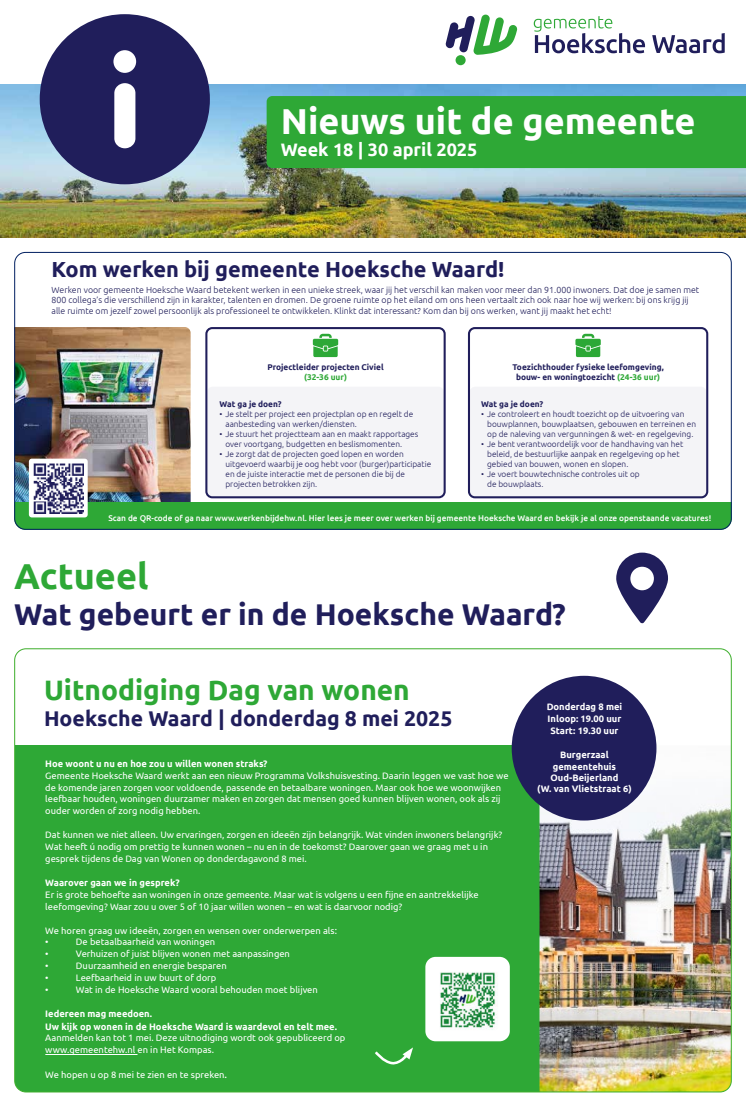
<style>
.page{position:relative;width:746px;height:1106px;background:#fff}
.page>*{position:absolute;margin:0;border:0;box-sizing:border-box;transform-origin:0 0}
.t1{font:700 36px "Ubuntu";color:#fff}
.t2{font:700 36px "Ubuntu";color:#2ea836}
.t3{font:700 30px "Ubuntu";color:#201e5b}
.t4{font:700 28.1px "Ubuntu";color:#2ea836}
.t5{font:700 21.8px "Ubuntu";color:#201e5b}
.t6{font:700 21.3px "Ubuntu";color:#201e5b}
.t7{font:700 18px "Ubuntu";color:#fff}
.t8{font:9.4px/11.9px "Ubuntu";color:#fff}
.t9{font:700 9.4px/11.9px "Ubuntu";color:#fff;text-align:center}
.t10{font:300 8.8px/10.6px "Ubuntu";color:#201e5b}
.t11{font:300 8.3px/10px "Ubuntu";color:#201e5b}
.t12{font:500 8.3px "Ubuntu";color:#fff}
.t13{font:700 8.3px/10px "Ubuntu";color:#201e5b;text-align:center}
.t14{font:700 8.3px "Ubuntu";color:#2ea836}
.s1{color:#2ea836}
.s2{font-family:"Minion Pro";font-weight:700;font-size:10.2px}
</style>
<div class="page">
<img style="left:0;top:84px;width:746px;height:153px">
<div style="left:40px;top:14px;width:170px;height:170px;background:#201e5b;border-radius:50%"></div>
<div style="left:113px;top:50px;width:23px;height:23px;background:#fff;border-radius:50%"></div>
<div style="left:114px;top:83px;width:21px;height:65px;background:#fff;border-radius:10px"></div>
<svg style="left:533px;top:16px;width:112px;height:37px"></svg>
<svg style="left:652px;top:33px;width:72px;height:20px"></svg>
<div style="left:455px;top:55px;width:10px;height:10px;background:#2ea836;border-radius:50%"></div>
<svg style="left:445px;top:14px;width:72px;height:41px"></svg>
<div style="left:266px;top:96px;width:480px;height:72px;background:#2ea836"></div>
<div style="left:469px;top:386px;width:237px;height:112px;background:#f4f4f7;border-radius:6px"></div>
<div style="left:207px;top:386px;width:237px;height:111px;background:#f4f4f7;border-radius:6px"></div>
<div style="left:205px;top:327px;width:240px;height:171px;border:2px solid #201e5b;border-radius:6px"></div>
<div style="left:468px;top:327px;width:240px;height:171px;border:2px solid #201e5b;border-radius:6px"></div>
<img style="left:16px;top:327px;width:175px;height:176px">
<svg style="left:313px;top:334px;width:25px;height:23px"></svg>
<svg style="left:575px;top:334px;width:25px;height:23px"></svg>
<div style="left:14px;top:503px;width:717px;height:27px;background:#2ea836"></div>
<div style="left:29px;top:458px;width:59px;height:59px;background:#fff;border-radius:3px"></div>
<img style="left:33px;top:463px;width:50px;height:50px">
<svg style="left:616px;top:552px;width:52px;height:71px"></svg>
<div style="left:15px;top:745px;width:524px;height:346px;background:#2ea836"></div>
<hr style="left:45px;top:1054px;width:92px;height:1px;background:#fff">
<img style="left:539px;top:745px;width:192px;height:346px">
<div style="left:511px;top:676px;width:145px;height:144px;background:#201e5b;border-radius:50%"></div>
<div style="left:425px;top:956px;width:84px;height:85px;background:#fff;border-radius:10px"></div>
<svg style="left:375px;top:1047px;width:38px;height:18px"></svg>
<img style="left:440px;top:972px;width:58px;height:58px">
<h1 class="t1" style="left:281px;top:106px;width:416px">Nieuws uit de gemeente</h1>
<h3 class="t7" style="left:281px;top:142px;width:198px">Week 18 | 30 april 2025</h3>
<h3 class="t5" style="left:52px;top:260px;width:454px">Kom werken bij gemeente Hoeksche Waard!</h3>
<p class="t10" style="left:52px;top:285px;width:649px">Werken voor gemeente Hoeksche Waard betekent werken in een unieke streek, waar jij het verschil kan maken voor meer dan 91.000 inwoners. Dat doe je samen met<br>800 collega’s die verschillend zijn in karakter, talenten en dromen. De groene ruimte op het eiland om ons heen vertaalt zich ook naar hoe wij werken: bij ons krijg jij alle ruimte om jezelf zowel persoonlijk als professioneel te ontwikkelen. Klinkt dat interessant? Kom dan bij ons werken, want jij maakt het echt!</p>
<p class="t13" style="left:267px;top:363px;width:118px">Projectleider projecten Civiel</p>
<p class="t14" style="left:304px;top:374px;width:44px">(32-36 uur)</p>
<p class="t13" style="left:219px;top:400px;width:63px">Wat ga je doen?</p>
<p class="t11" style="left:225px;top:410px;width:189px;text-indent:-6px">• Je stelt per project een projectplan op en regelt de aanbesteding van werken/diensten.</p>
<p class="t11" style="left:225px;top:430px;width:194px;text-indent:-6px">• Je stuurt het projectteam aan en maakt rapportages over voortgang, budgetten en beslismomenten.</p>
<p class="t11" style="left:225px;top:450px;width:207px;text-indent:-6px">• Je zorgt dat de projecten goed lopen en worden uitgevoerd waarbij je oog hebt voor (burger)participatie en de juiste interactie met de personen die bij de projecten betrokken zijn.</p>
<p class="t13" style="left:512px;top:363px;width:153px">Toezichthouder fysieke leefomgeving, bouw- en woningtoezicht <span class="s1">(24-36 uur)</span></p>
<p class="t13" style="left:481px;top:400px;width:63px">Wat ga je doen?</p>
<p class="t11" style="left:487px;top:410px;width:210px;text-indent:-6px">• Je controleert en houdt toezicht op de uitvoering van bouwplannen, bouwplaatsen, gebouwen en terreinen en op de naleving van vergunningen &amp; wet- en regelgeving.</p>
<p class="t11" style="left:487px;top:440px;width:198px;text-indent:-6px">• Je bent verantwoordelijk voor de handhaving van het beleid, de bestuurlijke aanpak en regelgeving op het gebied van bouwen, wonen en slopen.</p>
<p class="t11" style="left:487px;top:470px;width:154px;text-indent:-6px">• Je voert bouwtechnische controles uit op de bouwplaats.</p>
<p class="t12" style="left:108px;top:514px;width:604px">Scan de QR-code of ga naar www.werkenbijdehw.nl. Hier lees je meer over werken bij gemeente Hoeksche Waard en bekijk je al onze openstaande vacatures!</p>
<h1 class="t2" style="left:14px;top:561px;width:136px">Actueel</h1>
<h2 class="t3" style="left:14px;top:601px;width:553px">Wat gebeurt er in de Hoeksche Waard?</h2>
<h3 class="t4" style="left:44px;top:678px;width:367px">Uitnodiging Dag van wonen</h3>
<h3 class="t6" style="left:44px;top:709px;width:410px">Hoeksche Waard | donderdag 8 mei 2025</h3>
<p class="t9" style="left:45px;top:758px;width:224px">Hoe woont u nu en hoe zou u willen wonen straks?</p>
<p class="t8" style="left:45px;top:770px;width:465px">Gemeente Hoeksche Waard werkt aan een nieuw Programma Volkshuisvesting. Daarin leggen we vast hoe we de komende jaren zorgen voor voldoende, passende en betaalbare woningen. Maar ook hoe we woonwijken leefbaar houden, woningen duurzamer maken en zorgen dat mensen goed kunnen blijven wonen, ook als zij ouder worden of zorg nodig hebben.</p>
<p class="t8" style="left:45px;top:829px;width:458px">Dat kunnen we niet alleen. Uw ervaringen, zorgen en ideeën zijn belangrijk. Wat vinden inwoners belangrijk?<br>Wat heeft ú nodig om prettig te kunnen wonen – nu en in de toekomst? Daarover gaan we graag met u in gesprek tijdens de Dag van Wonen op donderdagavond 8 mei.</p>
<p class="t9" style="left:45px;top:877px;width:136px">Waarover gaan we in gesprek?</p>
<p class="t8" style="left:45px;top:888px;width:435px">Er is grote behoefte aan woningen in onze gemeente. Maar wat is volgens u een fijne en aantrekkelijke leefomgeving? Waar zou u over 5 of 10 jaar willen wonen – en wat is daarvoor nodig?</p>
<p class="t8" style="left:45px;top:924px;width:293px">We horen graag uw ideeën, zorgen en wensen over onderwerpen als: •</p>
<p class="t8" style="left:76px;top:936px;width:141px">De betaalbaarheid van woningen</p>
<p class="t8" style="left:45px;top:948px;width:5px">•</p>
<p class="t8" style="left:76px;top:948px;width:215px">Verhuizen of juist blijven wonen met aanpassingen</p>
<p class="t8" style="left:45px;top:960px;width:5px">•</p>
<p class="t8" style="left:76px;top:960px;width:152px">Duurzaamheid en energie besparen</p>
<p class="t8" style="left:45px;top:972px;width:5px">•</p>
<p class="t8" style="left:76px;top:972px;width:142px">Leefbaarheid in uw buurt of dorp</p>
<p class="t8" style="left:45px;top:984px;width:5px">•</p>
<p class="t8" style="left:76px;top:984px;width:243px">Wat in de Hoeksche Waard vooral behouden moet blijven</p>
<p class="t9" style="left:45px;top:1008px;width:293px;line-height:12.2px;text-align:left">Iedereen mag meedoen.<br>Uw kijk op wonen in de Hoeksche Waard is waardevol en telt mee.</p>
<p class="t8" style="left:45px;top:1032px;width:301px">Aanmelden kan tot 1 mei. Deze uitnodiging wordt ook gepubliceerd op www.gemeentehw.nl en in Het Kompas.</p>
<p class="t8" style="left:45px;top:1068px;width:183px">We hopen u op 8 mei te zien en te spreken<span class="s2">.</span></p>
<p class="t9" style="left:546px;top:701px;width:77px">Donderdag 8 mei<br>Inloop: 19.00 uur<br>Start: 19.30 uur</p>
<p class="t9" style="left:550px;top:749px;width:69px">Burgerzaal gemeentehuis<br>Oud-Beijerland</p>
<p class="t9" style="left:537px;top:783px;width:96px">(W. van Vlietstraat 6)</p>
</div>
